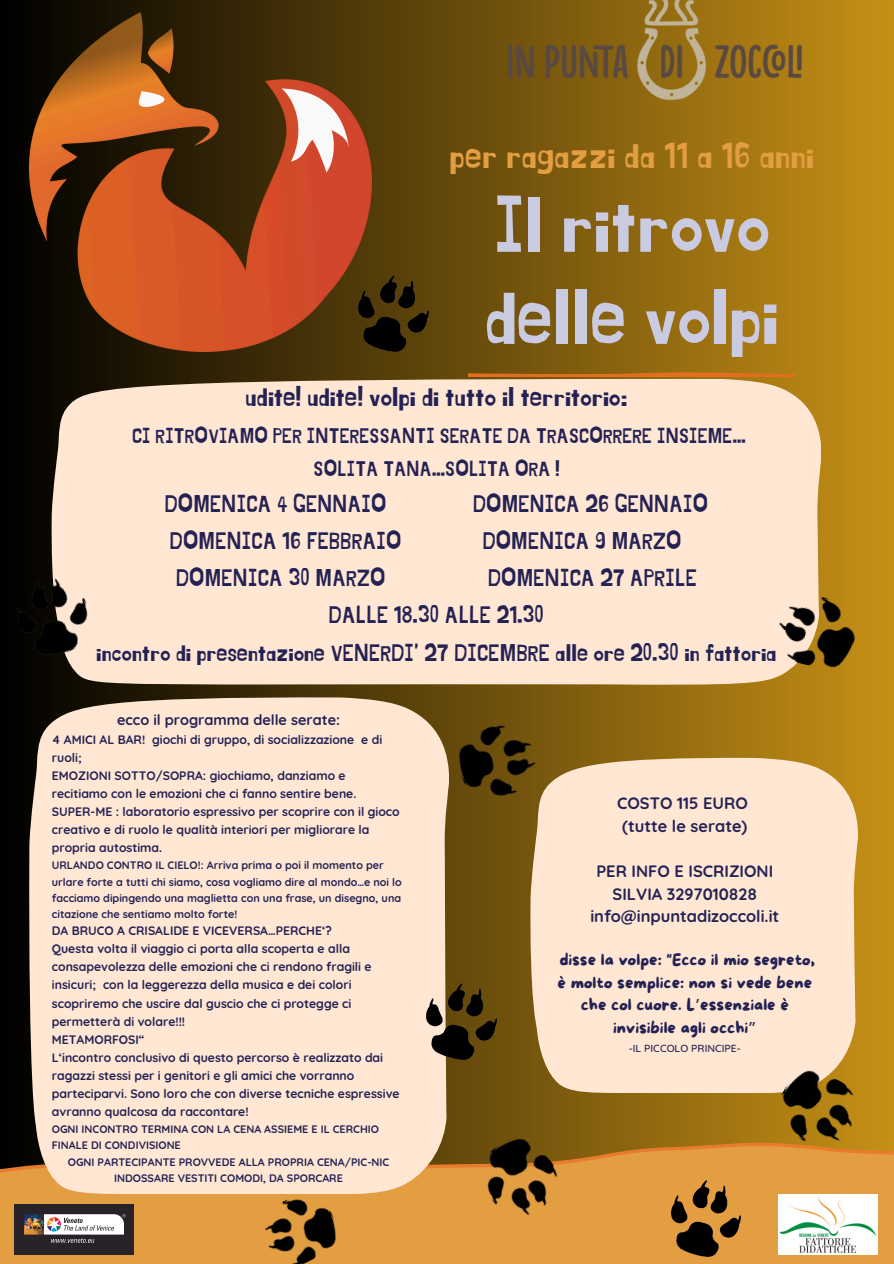
<style>
.page{position:relative;width:894px;height:1264px;background:#fff}
.page>*{position:absolute;margin:0;border:0;box-sizing:border-box;transform-origin:0 0}
.t1{font:77.55px/92.1px "Jingleberry";color:#cacae0}
.t2{font:36.15px "Jingleberry";letter-spacing:.01em;color:#e39e42}
.t3{font:26.7px "Jingleberry";letter-spacing:.005em;color:#242254}
.t4{font:23.7px "Jingleberry";letter-spacing:.005em;color:#242254}
.t5{font:21px/33px "Jingleberry";letter-spacing:.005em;color:#242254;text-align:center}
.t6{font:16.5px/22.6px "More Sugar";color:#242254;text-align:center}
.t7{font:700 16.5px/22.6px "Quicksand";color:#242254;text-align:center}
.t8{font:700 14.55px "Quicksand";color:#242254}
.t9{font:700 12.3px/18px "Quicksand";color:#242254}
.t10{font:700 10.8px/16.2px "Quicksand";color:#242254}
.t11{font:500 10.5px "Quicksand";color:#242254}
.s1{font-family:"Noto Sans Gurmukhi"}
</style>
<div class="page">
<div style="left:0;top:0;width:893px;height:1263px;background:linear-gradient(to right,#010101,#c79016)"></div>
<svg style="left:0;top:1142px;width:893px;height:121px;background:#db983f"></svg>
<div style="left:52px;top:379px;width:768px;height:305px;background:#ffe7d3"></div>
<div style="left:530px;top:758px;width:327px;height:335px;background:#ffe7d3"></div>
<svg style="left:468px;top:371px;width:327px;height:5px;background:#b66917"></svg>
<div style="left:29px;top:697px;width:420px;height:497px;background:#ffe7d3"></div>
<img style="left:29px;top:13px;width:342px;height:338px">
<img style="left:15px;top:1204px;width:118px;height:50px">
<img style="left:778px;top:1194px;width:99px;height:60px">
<img style="left:503px;top:0;width:301px;height:104px">
<img style="left:426px;top:983px;width:70px;height:76px">
<img style="left:771px;top:588px;width:91px;height:86px">
<img style="left:359px;top:275px;width:69px;height:77px">
<img style="left:6px;top:566px;width:96px;height:100px">
<img style="left:671px;top:1180px;width:69px;height:76px">
<img style="left:766px;top:1059px;width:101px;height:98px">
<img style="left:446px;top:714px;width:100px;height:97px">
<img style="left:253px;top:1184px;width:93px;height:79px">
<img style="left:466px;top:1125px;width:103px;height:104px">
<p class="t2" style="left:449px;top:139px;width:366px">per ragazzi da 11 a 16 anni</p>
<p class="t1" style="left:484px;top:182px;width:295px">Il ritrovo delle volpi</p>
<p class="t3" style="left:245px;top:385px;width:383px">udite! udite! volpi di tutto il territorio:</p>
<p class="t5" style="left:132px;top:420px;width:615px">CI RITROVIAMO PER INTERESSANTI SERATE DA TRASCORRERE INSIEME...<br>SOLITA TANA...SOLITA ORA !</p>
<p class="t4" style="left:165px;top:493px;width:223px">DOMENICA 4 GENNAIO</p>
<p class="t4" style="left:473px;top:493px;width:237px">DOMENICA 26 GENNAIO</p>
<p class="t4" style="left:170px;top:530px;width:233px">DOMENICA 16 FEBBRAIO</p>
<p class="t4" style="left:482px;top:530px;width:200px">DOMENICA 9 MARZO</p>
<p class="t4" style="left:176px;top:567px;width:211px">DOMENICA 30 MARZO</p>
<p class="t4" style="left:488px;top:567px;width:210px">DOMENICA 27 APRILE</p>
<p class="t4" style="left:329px;top:604px;width:217px">DALLE 18.30 ALLE 21.30</p>
<p class="t4" style="left:96px;top:641px;width:681px">incontro di presentazione VENERDI’ 27 DICEMBRE alle ore 20.30 in fattoria</p>
<h2 class="t8" style="left:117px;top:710px;width:224px">ecco il programma delle serate:</h2>
<p class="t9" style="left:52px;top:730px;width:332px">4 AMICI AL BAR! giochi di gruppo, di socializzazione e di ruoli;</p>
<h3 class="t9" style="left:52px;top:766px;width:306px">EMOZIONI SOTTO/SOPRA: giochiamo, danziamo e recitiamo con le emozioni che ci fanno sentire bene.</h3>
<p class="t9" style="left:52px;top:802px;width:349px">SUPER-ME : laboratorio espressivo per scoprire con il gioco creativo e di ruolo le qualità interiori per migliorare la propria autostima.</p>
<p class="t10" style="left:52px;top:857px;width:351px">URLANDO CONTRO IL CIELO!: Arriva prima o poi il momento per urlare forte a tutti chi siamo, cosa vogliamo dire al mondo…e noi lo facciamo dipingendo una maglietta con una frase, un disegno, una citazione che sentiamo molto forte!</p>
<p class="t9" style="left:52px;top:921px;width:281px">DA BRUCO A CRISALIDE E VICEVERSA…PERCHE‘?</p>
<p class="t9" style="left:52px;top:939px;width:321px">Questa volta il viaggio ci porta alla scoperta e alla consapevolezza delle emozioni che ci rendono fragili e insicuri; con la leggerezza della musica e dei colori scopriremo che uscire dal guscio che ci protegge ci permetterà di volare!!!</p>
<p class="t9" style="left:52px;top:1030px;width:94px">METAMORFOSI“</p>
<p class="t9" style="left:52px;top:1048px;width:349px">L‘incontro conclusivo di questo percorso è realizzato dai ragazzi stessi per i genitori e gli amici che vorranno parteciparvi. Sono loro che con diverse tecniche espressive avranno qualcosa da raccontare!</p>
<p class="t10" style="left:52px;top:1120px;width:328px">OGNI INCONTRO TERMINA CON LA CENA ASSIEME E IL CERCHIO<br>FINALE DI CONDIVISIONE</p>
<p class="t10" style="left:68px;top:1153px;width:323px">OGNI PARTECIPANTE PROVVEDE ALLA PROPRIA CENA/PIC-NIC</p>
<p class="t10" style="left:114px;top:1169px;width:230px">INDOSSARE VESTITI COMODI, DA SPORCARE</p>
<p class="t7" style="left:617px;top:791px;width:132px">COSTO 115 EURO (tutte le serate)</p>
<p class="t7" style="left:590px;top:859px;width:190px">PER INFO E ISCRIZIONI<br>SILVIA 3297010828 info@inpuntadizoccoli.it</p>
<p class="t6" style="left:557px;top:949px;width:259px">disse la volpe: "Ecco il mio segreto, è molto semplice: non si vede bene che col cuore. L<span class="s1">’</span>essenziale è invisibile agli occhi<span class="s1">”</span></p>
<p class="t11" style="left:628px;top:1040px;width:114px">-IL PICCOLO PRINCIPE-</p>
</div>
